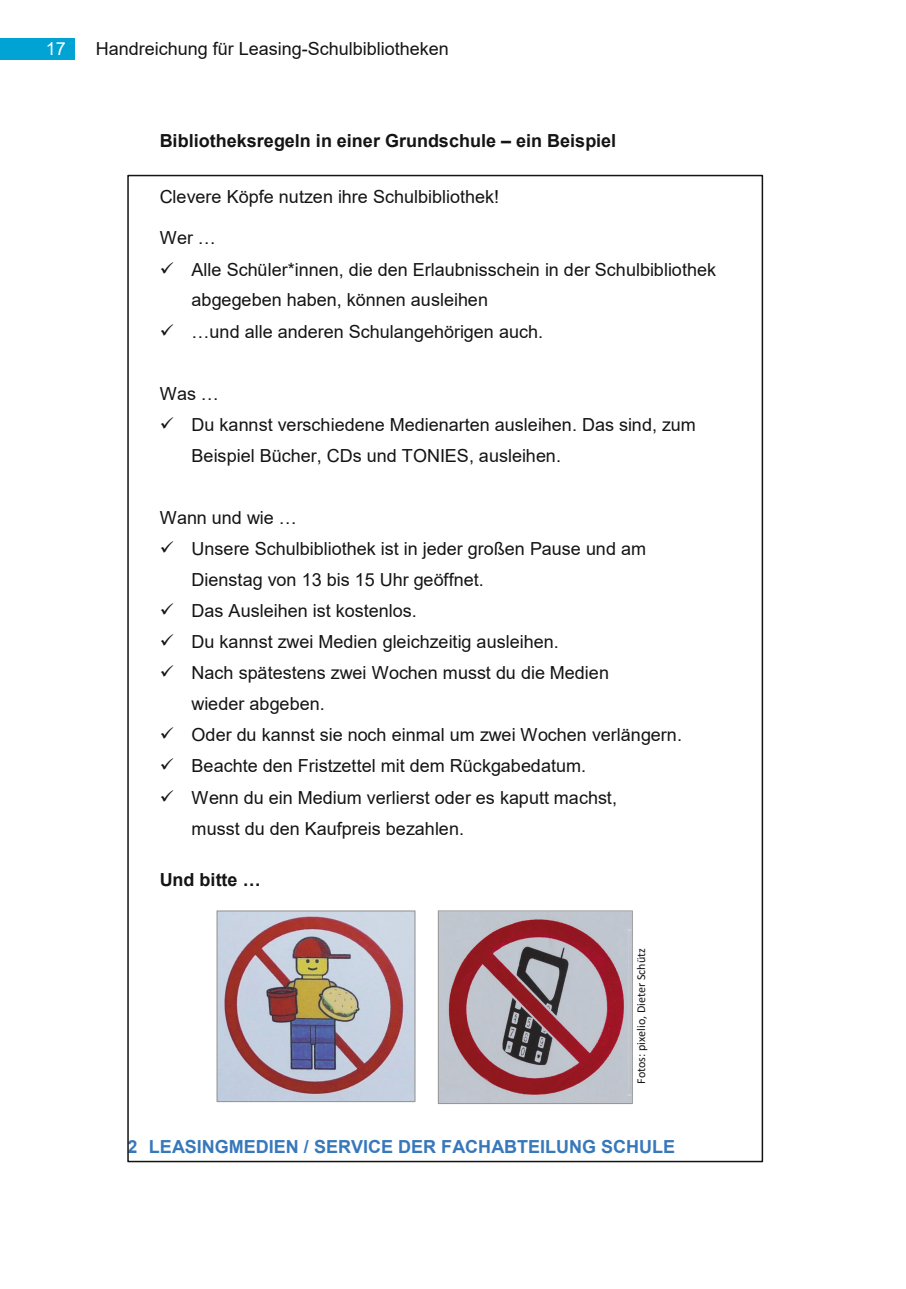
<style>
.page{position:relative;width:906px;height:1289px;background:#fff}
.page>*{position:absolute;margin:0;border:0;box-sizing:border-box;transform-origin:0 0}
.t1{font:18px/30.9px "Arial";color:#131413}
.t2{font:700 18px "Arial";color:#131413}
.t3{font:700 18px "Arial";color:#3778ba}
.t4{font:18px "Arial";color:#fff}
.t5{font:12px "Calibri";letter-spacing:-.005em;color:#131413}
</style>
<div class="page">
<div style="left:0;top:38px;width:74px;height:22px;background:#00a3d3"></div>
<img style="left:218px;top:912px;width:195px;height:188px">
<div style="left:216px;top:910px;width:199px;height:192px;border:1px solid #989898"></div>
<svg style="left:438px;top:910px;width:195px;height:194px;background:#a88890"></svg>
<p class="t4" style="left:46px;top:37px;width:22px">17</p>
<p class="t1" style="left:96px;top:34px;width:355px">Handreichung für Leasing-Schulbibliotheken</p>
<p class="t2" style="left:160px;top:127px;width:458px">Bibliotheksregeln in einer Grundschule – ein Beispiel</p>
<p class="t1" style="left:160px;top:181px;width:341px">Clevere Köpfe nutzen ihre Schulbibliothek!</p>
<p class="t1" style="left:160px;top:222px;width:58px">Wer …</p>
<p class="t1" style="left:191px;top:253px;width:526px;text-indent:-32px">✓ Alle Schüler*innen, die den Erlaubnisschein in der Schulbibliothek abgegeben haben, können ausleihen</p>
<p class="t1" style="left:160px;top:316px;width:385px">✓ …und alle anderen Schulangehörigen auch.</p>
<p class="t1" style="left:160px;top:378px;width:61px">Was …</p>
<p class="t1" style="left:191px;top:408px;width:506px;text-indent:-32px">✓ Du kannst verschiedene Medienarten ausleihen. Das sind, zum<br>Beispiel Bücher, CDs und TONIES, ausleihen.</p>
<p class="t1" style="left:160px;top:502px;width:139px">Wann und wie …</p>
<p class="t1" style="left:191px;top:533px;width:456px;text-indent:-32px">✓ Unsere Schulbibliothek ist in jeder großen Pause und am<br>Dienstag von 13 bis 15 Uhr geöffnet.</p>
<p class="t1" style="left:160px;top:595px;width:259px">✓ Das Ausleihen ist kostenlos.</p>
<p class="t1" style="left:160px;top:626px;width:401px">✓ Du kannst zwei Medien gleichzeitig ausleihen.</p>
<p class="t1" style="left:191px;top:657px;width:419px;text-indent:-32px">✓ Nach spätestens zwei Wochen musst du die Medien wieder abgeben.</p>
<p class="t1" style="left:160px;top:719px;width:524px">✓ Oder du kannst sie noch einmal um zwei Wochen verlängern.</p>
<p class="t1" style="left:160px;top:750px;width:428px">✓ Beachte den Fristzettel mit dem Rückgabedatum.</p>
<p class="t1" style="left:191px;top:781px;width:427px;text-indent:-32px">✓ Wenn du ein Medium verlierst oder es kaputt machst, musst du den Kaufpreis bezahlen.</p>
<p class="t2" style="left:160px;top:867px;width:102px">Und bitte …</p>
<p class="t5" style="left:633px;top:1083px;width:137px;rotate:-90deg">Fotos: pixelio, Dieter Schütz</p>
<p class="t3" style="left:128px;top:1134px;width:549px">2 LEASINGMEDIEN / SERVICE DER FACHABTEILUNG SCHULE</p>
</div>
